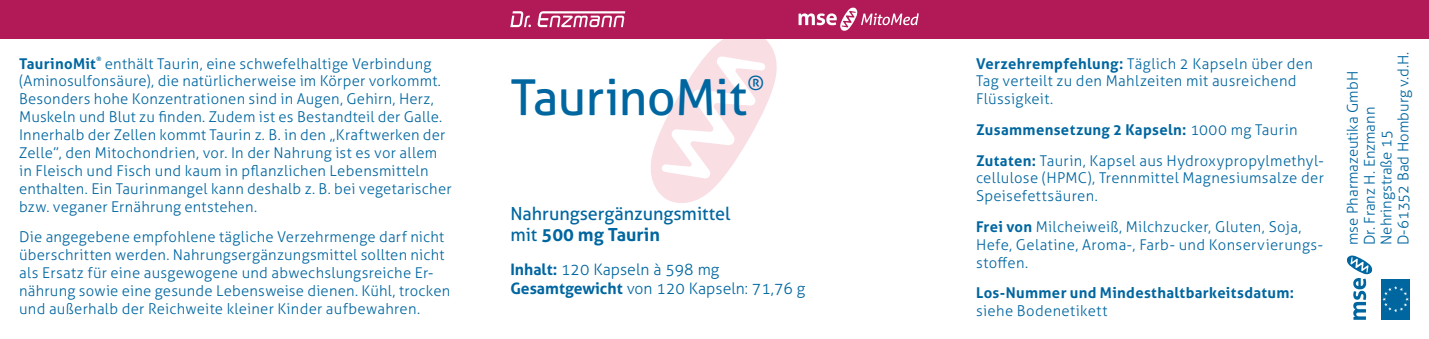
<style>
.page{position:relative;width:1429px;height:339px;background:#fff}
.page>*{position:absolute;margin:0;border:0;box-sizing:border-box;transform-origin:0 0}
.t1{font:49.5px "Aller";letter-spacing:-.01em;color:#0066a0}
.t2{font:19.8px "Aller";color:#0066a0}
.t3{font:18px/21.6px "Aller";color:#0066a0}
.t4{font:300 15.75px/18.9px "Aller";color:#0066a0}
.t5{font:300 14.85px/17.8px "Aller";letter-spacing:.015em;color:#0066a0}
.t6{font:700 14.85px "Aller";letter-spacing:.025em;color:#0066a0}
.t7{font:700 5.85px "Aller";color:#0066a0}
.s1{font-weight:700}
</style>
<div class="page">
<svg style="left:649px;top:38px;width:129px;height:165px"></svg>
<svg style="left:661px;top:56px;width:104px;height:122px"></svg>
<div style="left:0;top:0;width:1429px;height:38px;background:#b11957"></div>
<svg style="left:1347px;top:255px;width:25px;height:64px"></svg>
<div style="left:1381px;top:278px;width:29px;height:41px;background:#0066a0"></div>
<svg style="left:1382px;top:286px;width:26px;height:25px"></svg>
<svg style="left:510px;top:11px;width:115px;height:16px"></svg>
<svg style="left:798px;top:8px;width:120px;height:23px"></svg>
<p class="t6" style="left:19px;top:54px;width:78px">TaurinoMit</p>
<p class="t7" style="left:96px;top:55px;width:6px">®</p>
<p class="t5" style="left:19px;top:54px;width:434px;text-indent:86px">enthält Taurin, eine schwefelhaltige Verbindung (Aminosulfonsäure), die natürlicherweise im Körper vorkommt.<br>Besonders hohe Konzentrationen sind in Augen, Gehirn, Herz, Muskeln und Blut zu finden. Zudem ist es Bestandteil der Galle.<br>Innerhalb der Zellen kommt Taurin z. B. in den „Kraftwerken der Zelle”, den Mitochondrien, vor. In der Nahrung ist es vor allem in Fleisch und Fisch und kaum in pflanzlichen Lebensmitteln enthalten. Ein Taurinmangel kann deshalb z. B. bei vegetarischer bzw. veganer Ernährung entstehen.</p>
<p class="t5" style="left:19px;top:227px;width:433px">Die angegebene empfohlene tägliche Verzehrmenge darf nicht überschritten werden. Nahrungsergänzungsmittel sollten nicht als Ersatz für eine ausgewogene und abwechslungsreiche Er&shy;nährung sowie eine gesunde Lebensweise dienen. Kühl, trocken und außerhalb der Reichweite kleiner Kinder aufbewahren.</p>
<h1 class="t1" style="left:510px;top:67px;width:238px">TaurinoMit</h1>
<h2 class="t2" style="left:747px;top:71px;width:18px">®</h2>
<p class="t3" style="left:510px;top:202px;width:222px">Nahrungsergänzungsmittel mit <span class="s1">500 mg Taurin</span></p>
<p class="t4" style="left:510px;top:259px;width:296px"><span class="s1">Inhalt:</span> 120 Kapseln à 598 mg<br><span class="s1">Gesamtgewicht</span> von 120 Kapseln: 71,76 g</p>
<p class="t5" style="left:976px;top:54px;width:338px"><span class="s1">Verzehrempfehlung:</span> Täglich 2 Kapseln über den<br>Tag verteilt zu den Mahlzeiten mit ausreichend<br>Flüssigkeit.</p>
<p class="t5" style="left:976px;top:114px;width:349px;line-height:30.6px"><span class="s1">Zusammensetzung 2 Kapseln:</span> 1000 mg Taurin<br><span class="s1">Zutaten:</span> Taurin, Kapsel aus Hydroxypropylmethyl-</p>
<p class="t5" style="left:976px;top:169px;width:349px">cellulose (HPMC), Trennmittel Magnesiumsalze der<br>Speisefettsäuren.</p>
<p class="t5" style="left:976px;top:217px;width:348px"><span class="s1">Frei von</span> Milcheiweiß, Milchzucker, Gluten, Soja,<br>Hefe, Gelatine, Aroma-, Farb- und Konservierungs&shy;stoffen.</p>
<p class="t6" style="left:976px;top:283px;width:319px">Los-Nummer und Mindesthaltbarkeitsdatum:</p>
<p class="t5" style="left:976px;top:301px;width:133px">siehe Bodenetikett</p>
<p class="t5" style="left:1344px;top:244px;width:194px;line-height:16.9px;rotate:-90deg">mse Pharmazeutika GmbH<br>Dr. Franz H. Enzmann<br>Nehringstraße 15<br>D-61352 Bad Homburg v.d.H.</p>
</div>
